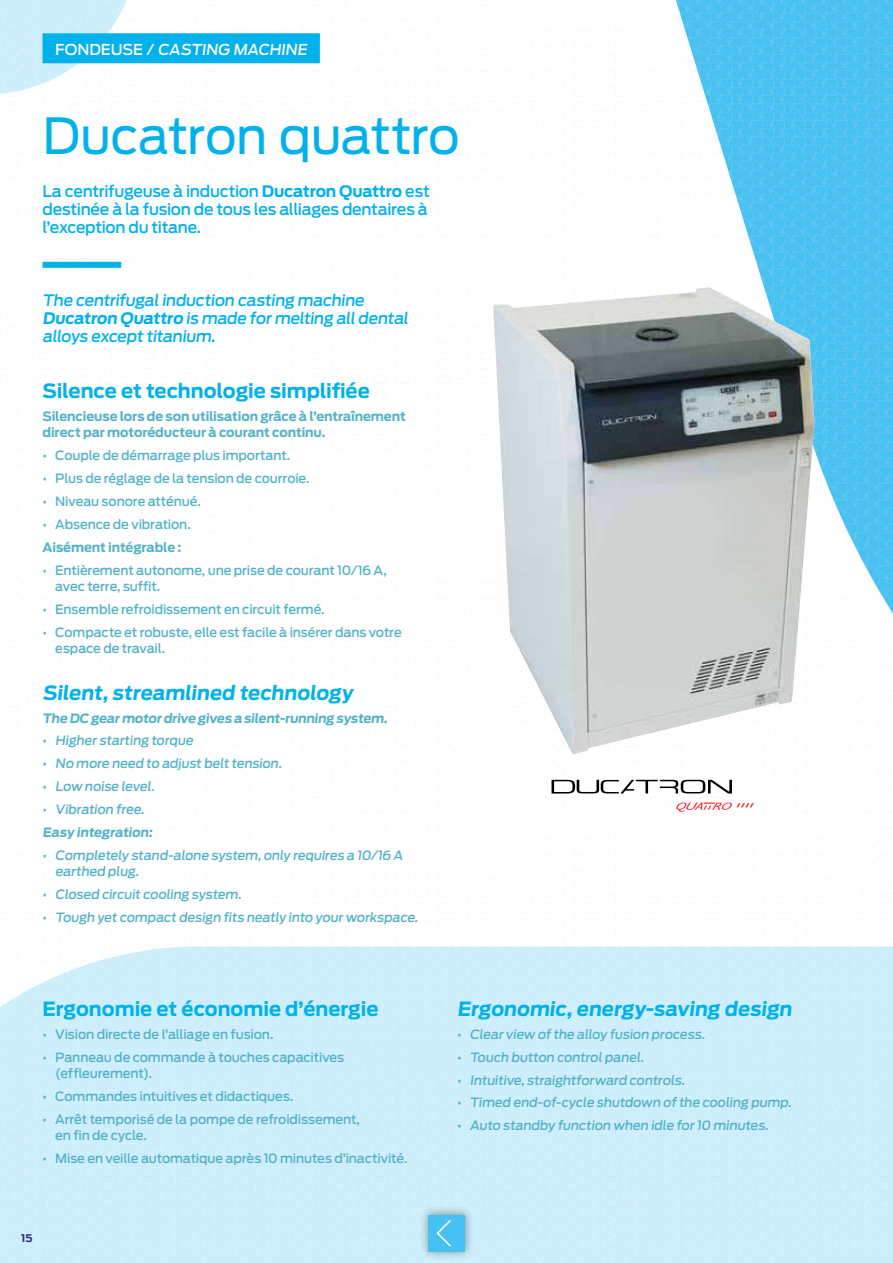
<style>
.page{position:relative;width:893px;height:1263px;background:#fff}
.page>*{position:absolute;margin:0;border:0;box-sizing:border-box;transform-origin:0 0}
.t1{font:49.5px "Antenna";letter-spacing:-.015em;color:#00b1eb}
.t2{font:700 19.5px "Antenna";letter-spacing:-.005em;color:#00b1eb}
.t3{font:500 15.75px/18px "Antenna";letter-spacing:-.02em;color:#00b1eb}
.t4{font:500 15px "Antenna";letter-spacing:-.005em;color:#fff}
.t5{font:500 12.75px/16.5px "Antenna";letter-spacing:-.01em;color:#54b2c8}
.t6{font:700 12.75px/16.5px "Antenna";letter-spacing:-.01em;color:#54b2c8}
.t7{font:700 10.5px "Antenna";color:#2a2d71}
.s1{font-weight:700}
</style>
<div class="page">
<img style="left:0;top:0;width:893px;height:1263px">
<div style="left:419px;top:1206px;width:55px;height:55px;background:#000;opacity:.4"></div>
<div style="left:428px;top:1215px;width:37px;height:37px;background:#47c1f1"></div>
<svg style="left:436px;top:1220px;width:15px;height:27px"></svg>
<div style="left:43px;top:262px;width:78px;height:6px;background:#00b1eb"></div>
<div style="left:43px;top:33px;width:277px;height:30px;background:#00b1eb"></div>
<img style="left:493px;top:287px;width:321px;height:467px">
<svg style="left:551px;top:780px;width:181px;height:13px"></svg>
<svg style="left:676px;top:802px;width:78px;height:10px"></svg>
<p class="t4" style="left:55px;top:40px;width:256px">FONDEUSE / CASTING MACHINE</p>
<h1 class="t1" style="left:43px;top:107px;width:419px">Ducatron quattro</h1>
<p class="t3" style="left:43px;top:182px;width:389px">La centrifugeuse à induction <span class="s1">Ducatron Quattro</span> est destinée à la fusion de tous les alliages dentaires à l’exception du titane.</p>
<p class="t3" style="left:43px;top:292px;width:370px">The centrifugalinduction casting machine<br><span class="s1">Ducatron Quattro</span> is made for melting alldental alloys except titanium.</p>
<h2 class="t2" style="left:43px;top:379px;width:329px">Silence et technologie simplifiée</h2>
<p class="t6" style="left:43px;top:408px;width:365px">Silencieuse lors de son utilisation grâce à l’entraînement direct par motoréducteur à courant continu.</p>
<p class="t5" style="left:43px;top:447px;width:249px">• Couple de démarrage plus important.</p>
<p class="t5" style="left:43px;top:470px;width:269px">• Plus de réglage de la tension de courroie.</p>
<p class="t5" style="left:43px;top:493px;width:160px">• Niveau sonore atténué.</p>
<p class="t5" style="left:43px;top:516px;width:150px">• Absence de vibration.</p>
<p class="t6" style="left:43px;top:539px;width:140px">Aisément intégrable :</p>
<p class="t5" style="left:55px;top:562px;width:333px;text-indent:-13px">• Entièrement autonome, une prise de courant 10/16 A, avec terre, suffit.</p>
<p class="t5" style="left:43px;top:601px;width:284px">• Ensemble refroidissement en circuit fermé.</p>
<p class="t5" style="left:55px;top:624px;width:348px;text-indent:-13px">• Compacte et robuste, elle est facile à insérer dans votre espace de travail.</p>
<h2 class="t2" style="left:43px;top:681px;width:312px">Silent, streamlined technology</h2>
<p class="t6" style="left:43px;top:710px;width:348px">The DC gear motor drive gives a silent-running system.</p>
<p class="t5" style="left:43px;top:733px;width:154px">• Higher starting torque</p>
<p class="t5" style="left:43px;top:755px;width:243px">• No more need to adjust belt tension.</p>
<p class="t5" style="left:43px;top:778px;width:115px">• Low noise level.</p>
<p class="t5" style="left:43px;top:801px;width:105px">• Vibration free.</p>
<p class="t6" style="left:43px;top:824px;width:113px">Easy integration:</p>
<p class="t5" style="left:55px;top:847px;width:351px;text-indent:-13px">• Completely stand-alone system,only requires a 10/16 A earthed plug.</p>
<p class="t5" style="left:43px;top:886px;width:202px">• Closed circuit cooling system.</p>
<p class="t5" style="left:43px;top:909px;width:379px">• Tough yet compact design fits neatly into your workspace.</p>
<h2 class="t2" style="left:43px;top:997px;width:337px">Ergonomie et économie d’énergie</h2>
<p class="t5" style="left:43px;top:1026px;width:232px">• Vision directe de l’alliage en fusion.</p>
<p class="t5" style="left:55px;top:1049px;width:290px;text-indent:-13px">• Panneau de commande à touches capacitives (effleurement).</p>
<p class="t5" style="left:43px;top:1088px;width:252px">• Commandes intuitives et didactiques.</p>
<p class="t5" style="left:55px;top:1111px;width:306px;text-indent:-13px">• Arrêt temporisé de la pompe de refroidissement, en fin de cycle.</p>
<p class="t5" style="left:43px;top:1150px;width:366px">• Mise en veille automatique après 10 minutes d’inactivité.</p>
<p class="t7" style="left:21px;top:1231px;width:13px">15</p>
<h2 class="t2" style="left:457px;top:997px;width:339px">Ergonomic, energy-saving design</h2>
<p class="t5" style="left:457px;top:1026px;width:251px">• Clear view of the alloy fusion process.</p>
<p class="t5" style="left:457px;top:1049px;width:190px">• Touch button controlpanel.</p>
<p class="t5" style="left:457px;top:1072px;width:231px">• Intuitive,straightforward controls.</p>
<p class="t5" style="left:457px;top:1094px;width:338px">• Timed end-of-cycle shutdown of the cooling pump.</p>
<p class="t5" style="left:457px;top:1117px;width:315px">• Auto standby function when idle for 10 minutes.</p>
</div>
